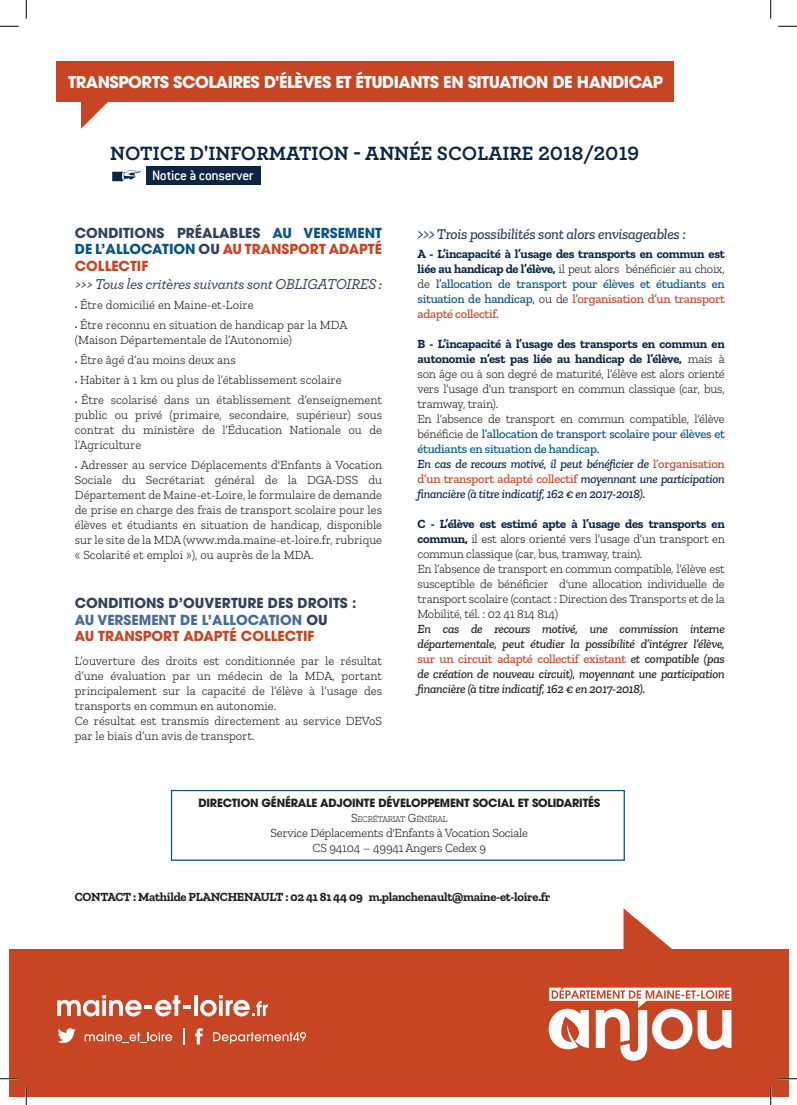
<style>
.page{position:relative;width:797px;height:1105px;background:#fff}
.page>*{position:absolute;margin:0;border:0;box-sizing:border-box;transform-origin:0 0}
.t1{font:700 20.12px "Archer";color:#0b2544}
.t2{font:700 16.25px "Avant Garde";letter-spacing:-.03em;color:#fff}
.t3{font:italic 500 15px "Archer";letter-spacing:-.025em;color:#33415c}
.t4{font:italic 500 15px "Zilla Slab";letter-spacing:-.02em;color:#33415c}
.t5{font:500 15px "Conduit ITC";letter-spacing:-.02em;color:#fff}
.t6{font:700 13.75px/16.5px "Avant Garde";color:#33415c}
.t7{font:700 13.75px/16.5px "Avant Garde";color:#c74522;text-align:justify}
.t8{font:300 12.5px/15px "Zilla Slab";letter-spacing:-.015em;color:#231f20}
.t9{font:italic 500 12.5px/15px "Zilla Slab";letter-spacing:-.02em;color:#231f20;text-align:justify}
.t10{font:700 12.5px/15px "Zilla Slab";letter-spacing:-.02em;color:#0b2544;text-align:justify}
.t11{font:700 12.5px "Zilla Slab";letter-spacing:-.02em;color:#231f20}
.t12{font:700 11.25px "Avant Garde";letter-spacing:-.02em;color:#231f20}
.t13{font:300 8.75px "Zilla Slab";letter-spacing:-.03em;color:#231f20}
.s1{color:#33415c}
.s2{color:#075485}
.s3{font-size:7.5px;color:#000}
.s4{color:#486a96}
.s5{color:#c74522}
.s6{font-weight:300;color:#231f20}
.s7{font-weight:500;color:#075485}
.s8{font-weight:500;color:#c74522}
.s9{font-weight:700;color:#0b2544}
.s10{font-weight:500;font-style:italic;color:#0b2544}
.s11{font-style:normal;color:#c74522}
.s12{font-size:12.5px}
</style>
<div class="page">
<div style="left:147px;top:166px;width:114px;height:18px;background:#0b2544"></div>
<svg style="left:112px;top:170px;width:29px;height:12px"></svg>
<div style="left:171px;top:790px;width:454px;height:71px;border:1px solid #075485"></div>
<div style="left:56px;top:62px;width:618px;height:40px;background:#c74522"></div>
<svg style="left:81px;top:102px;width:27px;height:27px"></svg>
<div style="left:9px;top:949px;width:779px;height:147px;background:#c74522"></div>
<svg style="left:57px;top:995px;width:134px;height:21px"></svg>
<hr style="left:194px;top:995px;width:4px;height:21px;background:#fff">
<svg style="left:200px;top:995px;width:68px;height:21px"></svg>
<svg style="left:213px;top:1032px;width:93px;height:11px"></svg>
<svg style="left:85px;top:1032px;width:87px;height:11px"></svg>
<svg style="left:195px;top:1028px;width:8px;height:16px"></svg>
<svg style="left:58px;top:1028px;width:18px;height:15px"></svg>
<svg style="left:183px;top:1028px;width:1px;height:16px"></svg>
<svg style="left:548px;top:988px;width:183px;height:73px"></svg>
<svg style="left:623px;top:908px;width:49px;height:41px"></svg>
<svg style="left:0;top:25px;width:19px;height:2px"></svg>
<svg style="left:778px;top:25px;width:19px;height:2px"></svg>
<svg style="left:0;top:1078px;width:19px;height:1px"></svg>
<svg style="left:778px;top:1078px;width:19px;height:1px"></svg>
<svg style="left:25px;top:0;width:2px;height:19px"></svg>
<svg style="left:25px;top:1086px;width:2px;height:19px"></svg>
<svg style="left:770px;top:0;width:1px;height:19px"></svg>
<svg style="left:770px;top:1086px;width:1px;height:19px"></svg>
<h2 class="t2" style="left:68px;top:71px;width:596px">TRANSPORTS SCOLAIRES D'ÉLÈVES ET ÉTUDIANTS EN SITUATION DE HANDICAP</h2>
<h1 class="t1" style="left:110px;top:137px;width:530px">NOTICE D'INFORMATION - ANNÉE SCOLAIRE 2018/2019</h1>
<p class="t5" style="left:152px;top:167px;width:103px">Notice à conserver</p>
<p class="t7" style="left:75px;top:225px;width:309px"><span class="s1">CONDITIONS PRÉALABLES</span> <span class="s2">AU VERSEMENT DE L’ALLOCATION</span> <span class="s1">OU</span> AU TRANSPORT ADAPTÉ COLLECTIF</p>
<p class="t3" style="left:75px;top:273px;width:309px">&gt;&gt;&gt; Tous les critères suivants sont OBLIGATOIRES :</p>
<p class="t8" style="left:75px;top:297px;width:180px"><span class="s3">•</span> Être domicilié en Maine-et-Loire</p>
<p class="t8" style="left:75px;top:317px;width:274px"><span class="s3">•</span> Être reconnu en situation de handicap par la MDA (Maison Départementale de l’Autonomie)</p>
<p class="t8" style="left:75px;top:352px;width:162px"><span class="s3">•</span> Être âgé d’au moins deux ans</p>
<p class="t8" style="left:75px;top:372px;width:268px"><span class="s3">•</span> Habiter à 1 km ou plus de l’établissement scolaire</p>
<p class="t8" style="left:75px;top:392px;width:309px;text-align:justify"><span class="s3">•</span> Être scolarisé dans un établissement d’enseignement public ou privé (primaire, secondaire, supérieur) sous contrat du ministère de l’Éducation Nationale ou de l’Agriculture</p>
<p class="t8" style="left:75px;top:457px;width:309px;text-align:justify"><span class="s3">•</span> Adresser au service Déplacements d'Enfants à Vocation Sociale du Secrétariat général de la DGA-DSS du Département de Maine-et-Loire, le formulaire de demande de prise en charge des frais de transport scolaire pour les élèves et étudiants en situation de handicap, disponible sur le site de la MDA (www.mda.maine-et-loire.fr, rubrique « Scolarité et emploi »), ou auprès de la MDA.</p>
<p class="t6" style="left:75px;top:595px;width:283px">CONDITIONS D’OUVERTURE DES DROITS :<br><span class="s4">AU VERSEMENT DE L’ALLOCATION</span> OU<br><span class="s5">AU TRANSPORT ADAPTÉ COLLECTIF</span></p>
<p class="t8" style="left:75px;top:654px;width:309px">L’ouverture des droits est conditionnée par le résultat d’une évaluation par un médecin de la MDA, portant principalement sur la capacité de l’élève à l’usage des transports en commun en autonomie.<br>Ce résultat est transmis directement au service DEVoS par le biais d’un avis de transport.</p>
<p class="t4" style="left:417px;top:226px;width:270px">&gt;&gt;&gt; Trois possibilités sont alors envisageables :</p>
<p class="t10" style="left:417px;top:247px;width:309px">A - L’incapacité à l’usage des transports en commun est liée au handicap de l’élève, <span class="s6">il peut alors bénéficier au choix, de</span> <span class="s7">l’allocation de transport pour élèves et étudiants en situation de handicap,</span> <span class="s6">ou de</span> <span class="s8">l’organisation d’un transport adapté collectif.</span></p>
<p class="t8" style="left:417px;top:337px;width:309px"><span class="s9">B - L’incapacité à l’usage des transports en commun en autonomie n’est pas liée au handicap de l’élève,</span> mais à son âge ou à son degré de maturité, l’élève est alors orienté vers l’usage d’un transport en commun classique (car, bus, tramway, train).<br>En l’absence de transport en commun compatible, l’élève bénéficie de <span class="s7">l’allocation de transport scolaire pour élèves et étudiants en situation de handicap.<br></span><span class="s10">En cas de recours motivé, il peut bénéficier de</span> <span class="s8">l’organisation d’un transport adapté collectif</span> <span class="s10">moyennant une participation financière (à titre indicatif, 162 € en 2017-2018).</span></p>
<p class="t8" style="left:417px;top:517px;width:309px"><span class="s9">C - L’élève est estimé apte à l’usage des transports en commun,</span> il est alors orienté vers l’usage d’un transport en commun classique (car, bus, tramway, train).<br>En l’absence de transport en commun compatible, l’élève est susceptible de bénéficier d'une allocation individuelle de transport scolaire (contact : Direction des Transports et de la Mobilité, tél. : 02 41 814 814)</p>
<p class="t9" style="left:417px;top:622px;width:309px">En cas de recours motivé, une commission interne départementale, peut étudier la possibilité d’intégrer l’élève, <span class="s11">sur un circuit adapté collectif existant</span> et compatible (pas de création de nouveau circuit), moyennant une participation financière (à titre indicatif, 162 € en 2017-2018).</p>
<p class="t12" style="left:198px;top:795px;width:403px">DIRECTION GÉNÉRALE ADJOINTE DÉVELOPPEMENT SOCIAL ET SOLIDARITÉS</p>
<p class="t13" style="left:351px;top:814px;width:98px"><span class="s12">S</span>ECRÉTARIAT <span class="s12">G</span>ÉNÉRAL</p>
<p class="t8" style="left:270px;top:825px;width:259px;text-align:center">Service Déplacements d'Enfants à Vocation Sociale<br>CS 94104 – 49941 Angers Cedex 9</p>
<p class="t11" style="left:75px;top:889px;width:477px">CONTACT : Mathilde PLANCHENAULT : 02 41 81 44 09 m.planchenault@maine-et-loire.fr</p>
</div>
